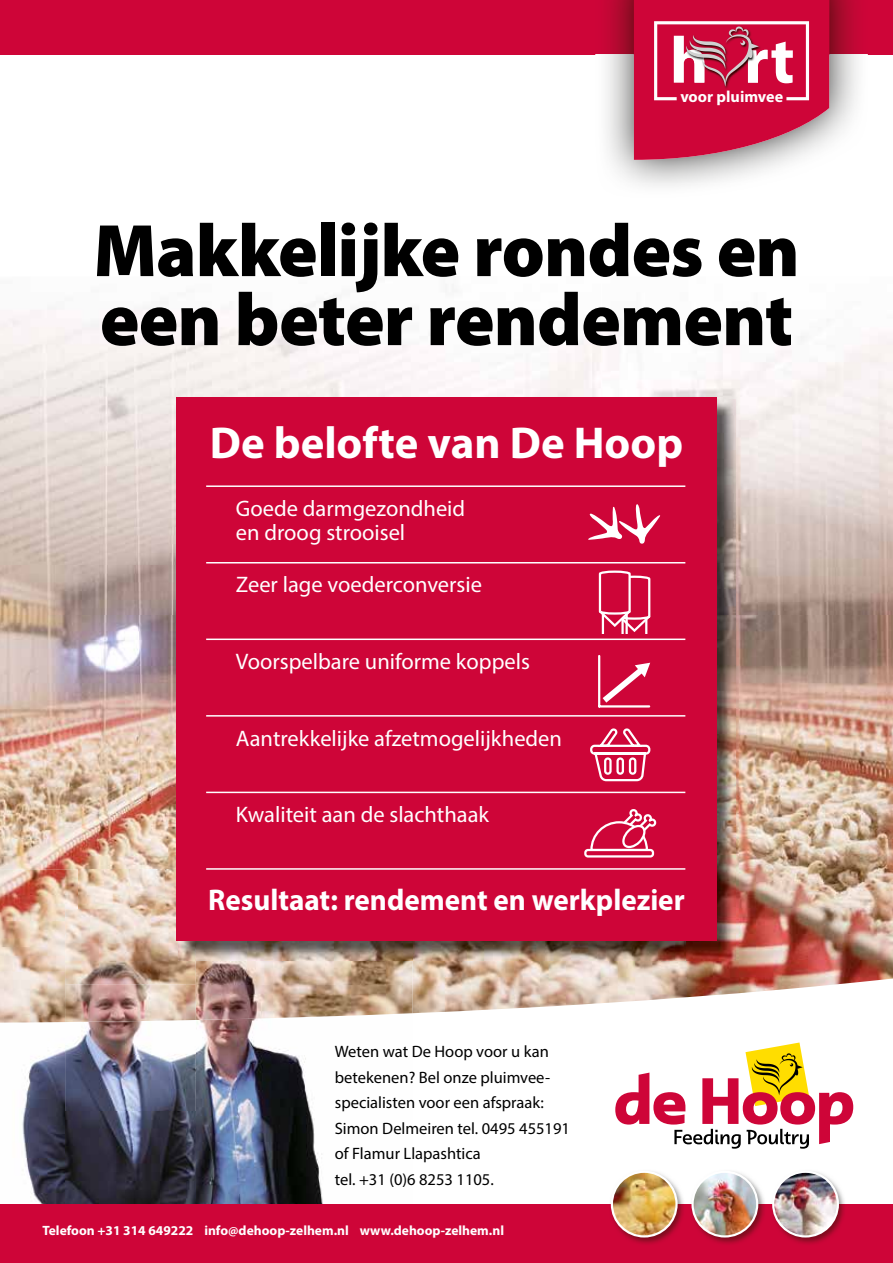
<style>
.page{position:relative;width:893px;height:1263px;background:#fff}
.page>*{position:absolute;margin:0;border:0;box-sizing:border-box;transform-origin:0 0}
.t1{font:900 75px/69px "Myriad Pro";letter-spacing:-.01em;color:#000}
.t2{font:700 44.85px "Myriad Pro";color:#fff}
.t3{font:700 30px "Myriad Pro";color:#fff}
.t4{font:22.5px/24px "Myriad Pro";color:#fff}
.t5{font:16.5px/25.5px "Myriad Pro";color:#000}
.t6{font:700 16.05px "Myriad Pro";color:#fff}
.t7{font:700 13.5px "Myriad Pro";color:#fff}
</style>
<div class="page">
<img style="left:0;top:614px;width:893px;height:399px">
<img style="left:196px;top:1020px;width:127px;height:184px">
<img style="left:196px;top:960px;width:216px;height:60px">
<img style="left:0;top:972px;width:65px;height:232px">
<img style="left:0;top:870px;width:79px;height:102px">
<img style="left:79px;top:870px;width:97px;height:39px">
<img style="left:65px;top:1022px;width:131px;height:182px">
<img style="left:65px;top:909px;width:131px;height:113px">
<img style="left:0;top:308px;width:186px;height:258px">
<img style="left:602px;top:309px;width:291px;height:112px">
<img style="left:735px;top:421px;width:158px;height:193px">
<img style="left:0;top:566px;width:176px;height:48px">
<div style="left:0;top:0;width:893px;height:54px;background:#ce0538"></div>
<div style="left:0;top:1204px;width:893px;height:59px;background:#ce0538"></div>
<img style="left:595px;top:0;width:273px;height:186px">
<svg style="left:634px;top:0;width:195px;height:160px"></svg>
<img style="left:692px;top:1171px;width:73px;height:73px">
<img style="left:693px;top:1172px;width:64px;height:64px;border-radius:32px">
<div style="left:691px;top:1171px;width:67px;height:66px;border:2px solid #fff;border-radius:50%"></div>
<img style="left:610px;top:1172px;width:74px;height:72px">
<img style="left:612px;top:1172px;width:64px;height:64px;border-radius:32px">
<div style="left:611px;top:1171px;width:67px;height:66px;border:2px solid #fff;border-radius:50%"></div>
<img style="left:772px;top:1171px;width:73px;height:73px">
<img style="left:773px;top:1172px;width:65px;height:64px;border-radius:32px">
<div style="left:772px;top:1171px;width:67px;height:66px;border:2px solid #fff;border-radius:50%"></div>
<svg style="left:615px;top:1042px;width:238px;height:107px"></svg>
<img style="left:685px;top:614px;width:50px;height:346px">
<img style="left:179px;top:941px;width:506px;height:19px">
<img style="left:716px;top:399px;width:19px;height:215px">
<div style="left:176px;top:397px;width:540px;height:544px;background:#ce0538"></div>
<hr style="left:206px;top:485px;width:479px;height:2px;background:#fff">
<hr style="left:206px;top:562px;width:479px;height:1px;background:#fff">
<hr style="left:206px;top:638px;width:479px;height:2px;background:#fff">
<hr style="left:206px;top:715px;width:479px;height:2px;background:#fff">
<hr style="left:206px;top:792px;width:479px;height:1px;background:#fff">
<hr style="left:206px;top:868px;width:479px;height:2px;background:#fff">
<hr style="left:598px;top:656px;width:2px;height:50px;background:#fff">
<svg style="left:598px;top:662px;width:52px;height:46px"></svg>
<div style="left:584px;top:849px;width:70px;height:8px;border:2px solid #fff;border-radius:3px"></div>
<svg style="left:589px;top:809px;width:68px;height:43px"></svg>
<svg style="left:598px;top:570px;width:53px;height:64px"></svg>
<hr style="left:602px;top:614px;width:2px;height:20px;background:#fff">
<hr style="left:625px;top:614px;width:3px;height:20px;background:#fff">
<svg style="left:588px;top:504px;width:72px;height:40px"></svg>
<svg style="left:590px;top:728px;width:61px;height:54px"></svg>
<p class="t6" style="left:680px;top:86px;width:104px">voor pluimvee</p>
<h1 class="t1" style="left:93px;top:217px;width:708px">Makkelijke rondes en een beter rendement</h1>
<h2 class="t2" style="left:210px;top:414px;width:475px">De belofte van De Hoop</h2>
<h3 class="t4" style="left:236px;top:496px;width:231px">Goede darmgezondheid en droog strooisel</h3>
<h3 class="t4" style="left:236px;top:572px;width:248px">Zeer lage voederconversie</h3>
<h3 class="t4" style="left:236px;top:649px;width:296px">Voorspelbare uniforme koppels</h3>
<h3 class="t4" style="left:236px;top:726px;width:328px">Aantrekkelijke afzetmogelijkheden</h3>
<h3 class="t4" style="left:236px;top:802px;width:255px">Kwaliteit aan de slachthaak</h3>
<h3 class="t3" style="left:208px;top:880px;width:478px">Resultaat: rendement en werkplezier</h3>
<p class="t5" style="left:335px;top:1039px;width:237px">Weten wat De Hoop voor u kan betekenen? Bel onze pluimvee - specialisten voor een afspraak:<br>Simon Delmeiren tel. 0495 455191 of Flamur Llapashtica<br>tel. +31 (0)6 8253 1105.</p>
<p class="t7" style="left:43px;top:1221px;width:463px">Telefoon +31 314 649222 info@dehoop-zelhem.nl www.dehoop-zelhem.nl</p>
</div>
